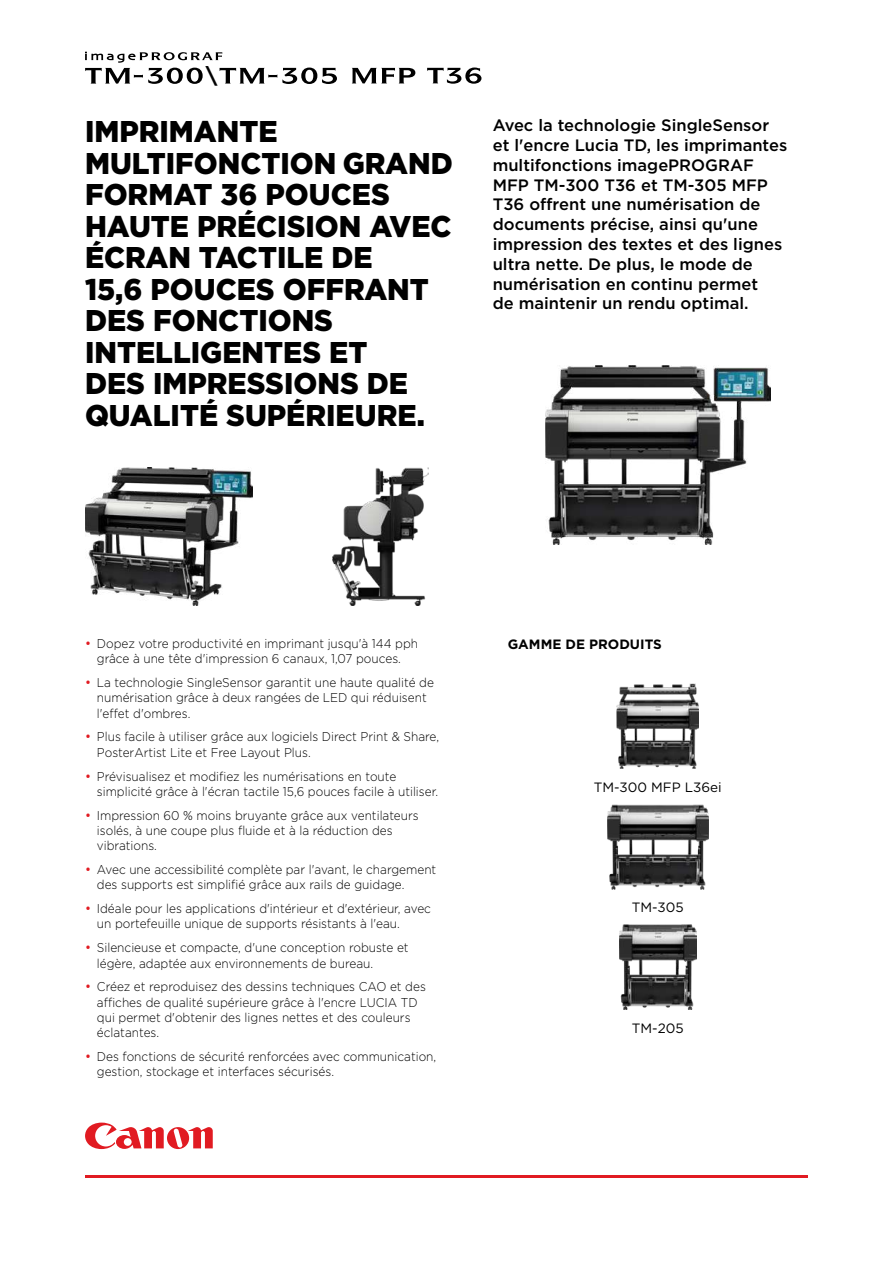
<style>
.page{position:relative;width:893px;height:1263px;background:#fff}
.page>*{position:absolute;margin:0;border:0;box-sizing:border-box;transform-origin:0 0}
.t1{font:900 30px/31.5px "Gotham";color:#000;scale:.96 1}
.t2{font:700 21.3px "Gotham";color:#000}
.t3{font:500 16.5px/19.8px "Gotham";color:#000}
.t4{font:13.5px "Gotham";color:#000}
.t5{font:700 13.5px "Gotham";color:#000}
.t6{font:300 12.75px/15.3px "Gotham";color:#000;scale:.93 1}
.s1{font-weight:400;font-size:13.5px;color:#e11b22}
</style>
<div class="page">
<svg style="left:85px;top:1122px;width:128px;height:28px"></svg>
<hr style="left:85px;top:1175px;width:723px;height:3px;background:#e11b22">
<img style="left:85px;top:468px;width:168px;height:137px">
<img style="left:333px;top:467px;width:95px;height:138px">
<img style="left:546px;top:365px;width:224px;height:179px">
<img style="left:608px;top:804px;width:100px;height:85px">
<img style="left:617px;top:684px;width:82px;height:85px">
<img style="left:619px;top:925px;width:77px;height:85px">
<svg style="left:427px;top:68px;width:54px;height:16px"></svg>
<svg style="left:352px;top:68px;width:63px;height:15px"></svg>
<svg style="left:85px;top:52px;width:252px;height:32px"></svg>
<h2 class="t2" style="left:206px;top:61px;width:13px">\</h2>
<h1 class="t1" style="left:85px;top:115px;width:385px">IMPRIMANTE<br>MULTIFONCTION GRAND<br>FORMAT 36 POUCES<br>HAUTE PRÉCISION AVEC<br>ÉCRAN TACTILE DE<br>15,6 POUCES OFFRANT<br>DES FONCTIONS<br>INTELLIGENTES ET<br>DES IMPRESSIONS DE<br>QUALITÉ SUPÉRIEURE.</h1>
<p class="t3" style="left:493px;top:115px;width:296px">Avec la technologie SingleSensor et l'encre Lucia TD, les imprimantes multifonctions imagePROGRAF<br>MFP TM-300 T36 et TM-305 MFP<br>T36 offrent une numérisation de documents précise, ainsi qu'une impression des textes et des lignes ultra nette. De plus, le mode de numérisation en continu permet<br>de maintenir un rendu optimal.</p>
<p class="t6" style="left:85px;top:635px;width:360px;text-align:center"><span class="s1">•</span> Dopez votre productivité en imprimant jusqu'à 144 pph grâce à une tête d'impression 6 canaux, 1,07 pouces.</p>
<p class="t6" style="left:97px;top:674px;width:364px;text-indent:-12px"><span class="s1">•</span> La technologie SingleSensor garantit une haute qualité de numérisation grâce à deux rangées de LED qui réduisent l'effet d'ombres.</p>
<p class="t6" style="left:97px;top:729px;width:370px;text-indent:-12px"><span class="s1">•</span> Plus facile à utiliser grâce aux logiciels Direct Print &amp; Share,<br>PosterArtist Lite et Free Layout Plus.</p>
<p class="t6" style="left:97px;top:768px;width:368px;text-indent:-12px"><span class="s1">•</span> Prévisualisez et modifiez les numérisations en toute simplicité grâce à l'écran tactile 15,6 pouces facile à utiliser.</p>
<p class="t6" style="left:97px;top:807px;width:348px;text-indent:-12px"><span class="s1">•</span> Impression 60 % moins bruyante grâce aux ventilateurs isolés, à une coupe plus fluide et à la réduction des vibrations.</p>
<p class="t6" style="left:97px;top:861px;width:366px;text-indent:-12px"><span class="s1">•</span> Avec une accessibilité complète par l'avant, le chargement des supports est simplifié grâce aux rails de guidage.</p>
<p class="t6" style="left:97px;top:901px;width:361px;text-indent:-12px"><span class="s1">•</span> Idéale pour les applications d'intérieur et d'extérieur, avec un portefeuille unique de supports résistants à l'eau.</p>
<p class="t6" style="left:97px;top:940px;width:337px;text-indent:-12px"><span class="s1">•</span> Silencieuse et compacte, d'une conception robuste et légère, adaptée aux environnements de bureau.</p>
<p class="t6" style="left:97px;top:979px;width:355px;text-indent:-12px"><span class="s1">•</span> Créez et reproduisez des dessins techniques CAO et des affiches de qualité supérieure grâce à l'encre LUCIA TD qui permet d'obtenir des lignes nettes et des couleurs éclatantes.</p>
<p class="t6" style="left:97px;top:1048px;width:366px;text-indent:-12px"><span class="s1">•</span> Des fonctions de sécurité renforcées avec communication, gestion, stockage et interfaces sécurisés.</p>
<p class="t5" style="left:508px;top:635px;width:156px">GAMME DE PRODUITS</p>
<p class="t4" style="left:594px;top:778px;width:129px">TM-300 MFP L36ei</p>
<p class="t4" style="left:632px;top:899px;width:53px">TM-305</p>
<p class="t4" style="left:632px;top:1019px;width:53px">TM-205</p>
</div>
